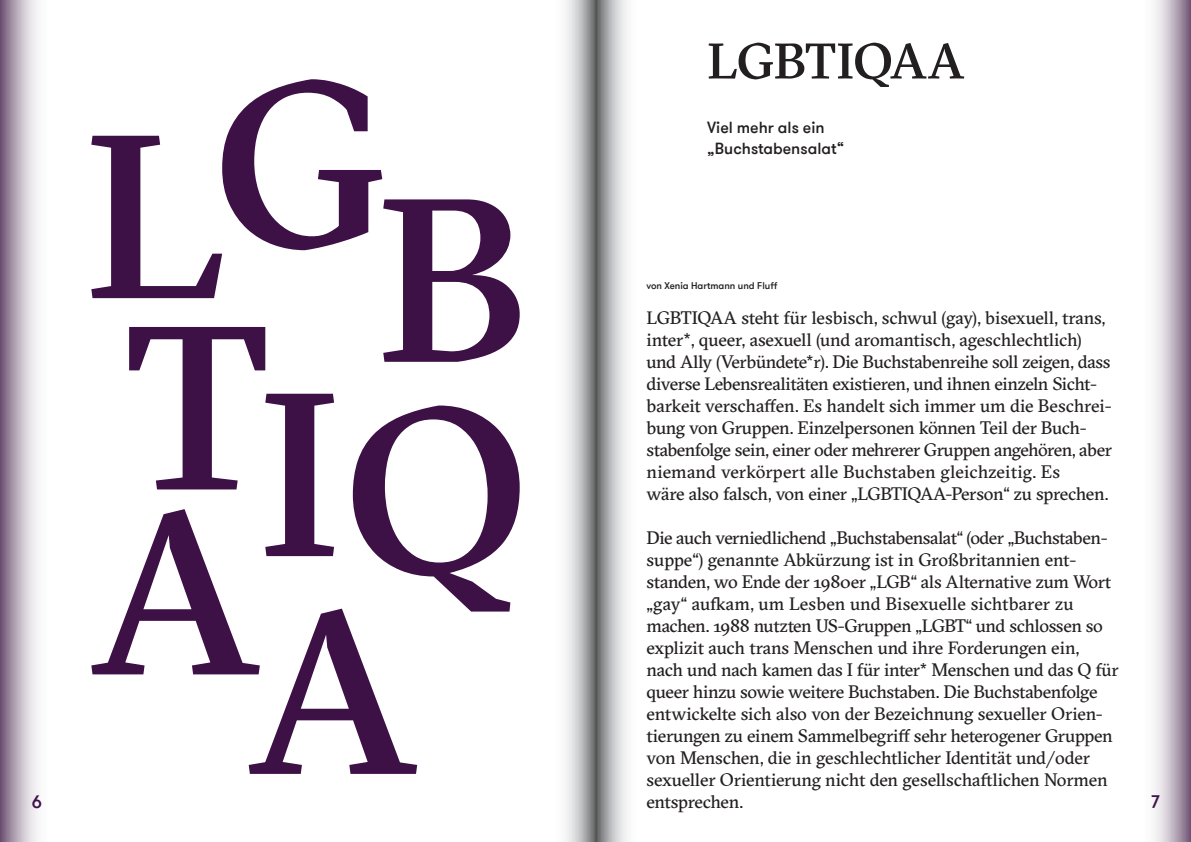
<style>
.page{position:relative;width:1191px;height:842px;background:#fff}
.page>*{position:absolute;margin:0;border:0;box-sizing:border-box;transform-origin:0 0}
.t1{font:500 50px "GT Sectra";letter-spacing:-.01em;color:#231f20}
.t2{font:18px/22px "GT Sectra";letter-spacing:-.015em;color:#231f20}
.t3{font:500 18px "GT Walsheim Pro";color:#3d1046}
.t4{font:500 16px/21px "GT Walsheim Pro";color:#231f20}
.t5{font:500 9.7px "GT Walsheim Pro";color:#231f20}
</style>
<div class="page">
<svg style="left:1154px;top:0;width:37px;height:842px"></svg>
<svg style="left:0;top:0;width:38px;height:842px"></svg>
<svg style="left:91px;top:79px;width:357px;height:695px"></svg>
<svg style="left:448px;top:0;width:147px;height:842px"></svg>
<svg style="left:596px;top:0;width:31px;height:842px"></svg>
<h1 class="t1" style="left:707px;top:30px;width:259px">LGBTIQAA</h1>
<p class="t4" style="left:707px;top:117px;width:139px">Viel mehr als ein „Buchstabensalat“</p>
<p class="t5" style="left:646px;top:279px;width:132px">von Xenia Hartmann und Fluff</p>
<p class="t2" style="left:646px;top:306px;width:467px">LGBTIQAA steht für lesbisch, schwul (gay), bisexuell, trans, inter*, queer, asexuell (und aromantisch, ageschlechtlich) und Ally (Verbündete*r). Die Buchstabenreihe soll zeigen, dass diverse Lebensrealitäten existieren, und ihnen einzeln Sicht&shy;barkeit verschaffen. Es handelt sich immer um die Beschrei&shy;bung von Gruppen. Einzelpersonen können Teil der Buch&shy;stabenfolge sein, einer oder mehrerer Gruppen angehören, aber niemand verkörpert alle Buchstaben gleichzeitig. Es<br>wäre also falsch, von einer „LGBTIQAA-Person“ zu sprechen.</p>
<p class="t2" style="left:646px;top:526px;width:473px">Die auch verniedlichend „Buchstabensalat“ (oder „Buchstaben&shy;suppe“) genannte Abkürzung ist in Großbritannien ent&shy;standen, wo Ende der 1980er „LGB“ als Alternative zum Wort „gay“ aufkam, um Lesben und Bisexuelle sichtbarer zu machen. 1988 nutzten US-Gruppen „LGBT“ und schlossen so explizit auch trans Menschen und ihre Forderungen ein, nach und nach kamen das I für inter* Menschen und das Q für queer hinzu sowie weitere Buchstaben. Die Buchstabenfolge entwickelte sich also von der Bezeichnung sexueller Orien&shy;tierungen zu einem Sammelbegriff sehr heterogener Gruppen von Menschen, die in geschlechtlicher Identität und/oder sexueller Orientierung nicht den gesellschaftlichen Normen entsprechen.</p>
<p class="t3" style="left:32px;top:790px;width:12px">6</p>
<p class="t3" style="left:1151px;top:790px;width:10px">7</p>
</div>
